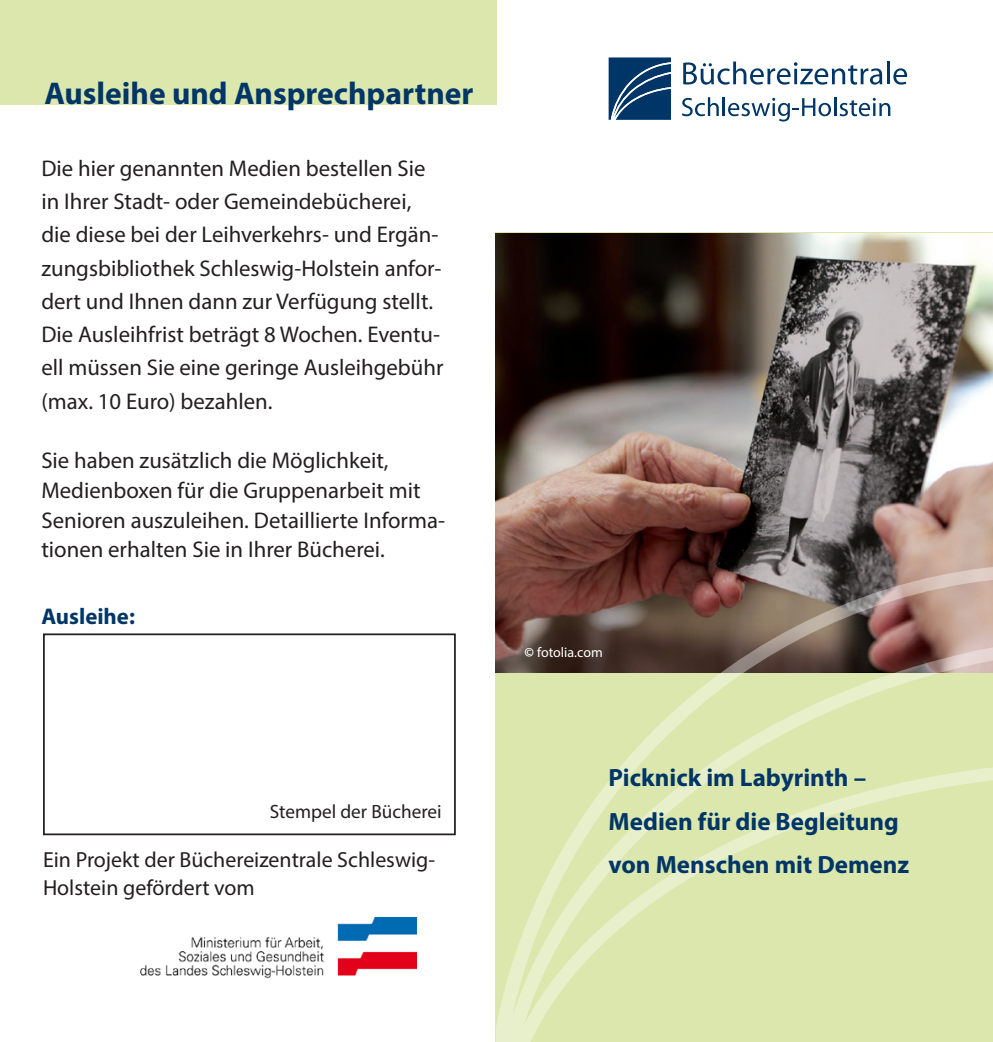
<style>
.page{position:relative;width:993px;height:1042px;background:#fff}
.page>*{position:absolute;margin:0;border:0;box-sizing:border-box;transform-origin:0 0}
.Headline{font:700 31.5px "Myriad Pro";color:#003667}
.Headline-2{font:700 25.03px "Myriad Pro";color:#003667}
.Fließtext{font:22.75px/33.2px "Myriad Pro";color:#231f20}
.Unterüberschrift{font:700 22.75px "Myriad Pro";color:#003667}
.Fließtext-2{font:21.88px/28px "Myriad Pro";color:#231f20}
.Fließtext-3{font:19.25px "Myriad Pro";color:#231f20}
.Fließtext-4{font:14px "Myriad Pro";color:#fff}
.s1{font-weight:700}
</style>
<div class="page">
<div style="left:0;top:0;width:496px;height:105px;background:#dbe7ad"></div>
<img style="left:140px;top:918px;width:276px;height:61px">
<svg style="left:608px;top:57px;width:62px;height:63px;background:#21507b"></svg>
<svg style="left:683px;top:61px;width:199px;height:24px"></svg>
<hr style="left:886px;top:61px;width:3px;height:23px;background:#003667">
<svg style="left:893px;top:68px;width:13px;height:17px"></svg>
<svg style="left:682px;top:97px;width:148px;height:24px"></svg>
<hr style="left:833px;top:97px;width:3px;height:19px;background:#003667">
<svg style="left:839px;top:98px;width:51px;height:18px"></svg>
<img style="left:495px;top:234px;width:497px;height:331px">
<svg style="left:495px;top:565px;width:497px;height:477px;background:#c5c89b"></svg>
<div style="left:43px;top:633px;width:412px;height:202px;border:2px solid #231f20"></div>
<p class="Headline" style="left:44px;top:73px;width:430px">Ausleihe und Ansprechpartner</p>
<p class="Fließtext" style="left:41px;top:151px;width:403px">Die hier genannten Medien bestellen Sie in Ihrer Stadt- oder Gemeindebücherei, die diese bei der Leihverkehrs- und Ergän&shy;zungsbibliothek Schleswig-Holstein anfor&shy;dert und Ihnen dann zur Verfügung stellt.<br>Die Ausleihfrist beträgt 8 Wochen. Eventu&shy;ell müssen Sie eine geringe Ausleihgebühr (max. 10 Euro) bezahlen.</p>
<p class="Fließtext" style="left:41px;top:445px;width:405px;line-height:29.8px">Sie haben zusätzlich die Möglichkeit, Medienboxen für die Gruppenarbeit mit Senioren auszuleihen. Detaillierte Informa&shy;tionen erhalten Sie in Ihrer Bücherei.</p>
<p class="Unterüberschrift" style="left:41px;top:601px;width:95px">Ausleihe:</p>
<p class="Fließtext-3" style="left:270px;top:800px;width:173px">Stempel der Bücherei</p>
<p class="Fließtext-2" style="left:43px;top:845px;width:393px">Ein Projekt der Büchereizentrale Schleswig-<br>Holstein gefördert vom</p>
<p class="Fließtext-4" style="left:524px;top:644px;width:80px"><span class="s1">©</span> fotolia.com</p>
<p class="Headline-2" style="left:608px;top:761px;width:259px">Picknick im Labyrinth –</p>
<p class="Headline-2" style="left:608px;top:805px;width:292px">Medien für die Begleitung</p>
<p class="Headline-2" style="left:608px;top:848px;width:302px">von Menschen mit Demenz</p>
</div>
